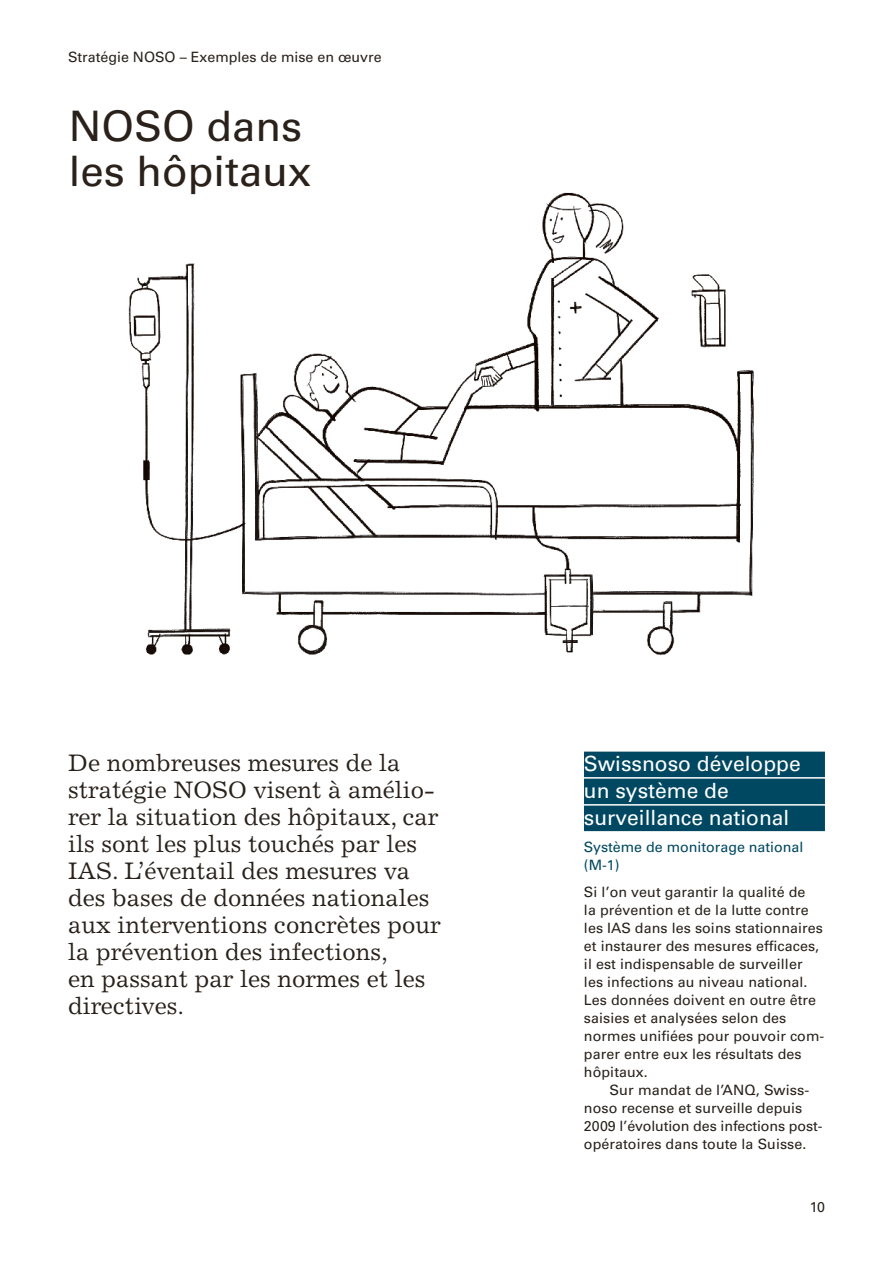
<style>
.page{position:relative;width:893px;height:1263px;background:#fff}
.page>*{position:absolute;margin:0;border:0;box-sizing:border-box;transform-origin:0 0}
.t1{font:42px/45px "Univers LT";color:#29211a}
.t2{font:24px/27px "Excelsior LT";color:#29211a}
.t3{font:21px/27px "Univers LT";color:#fff}
.t4{font:14.25px/18px "Univers LT";letter-spacing:.005em;color:#29211a}
.t5{font:14.25px/18px "Univers LT";color:#004861}
</style>
<div class="page">
<img style="left:128px;top:192px;width:626px;height:464px">
<div style="left:584px;top:752px;width:241px;height:25px;background:#004861"></div>
<div style="left:584px;top:779px;width:241px;height:25px;background:#004861"></div>
<div style="left:584px;top:806px;width:241px;height:25px;background:#004861"></div>
<p class="t4" style="left:68px;top:48px;width:315px">Stratégie NOSO – Exemples de mise en œuvre</p>
<h1 class="t1" style="left:69px;top:104px;width:244px">NOSO dans les hôpitaux</h1>
<p class="t2" style="left:68px;top:749px;width:374px">De nombreuses mesures de la stratégie NOSO visent à amélio&shy;rer la situation des hôpitaux, car ils sont les plus touchés par les<br>IAS. L’éventail des mesures va des bases de données nationales aux interventions concrètes pour la prévention des infections,<br>en passant par les normes et les directives.</p>
<h3 class="t3" style="left:584px;top:750px;width:218px">Swissnoso développe un système de surveillance national</h3>
<p class="t5" style="left:584px;top:838px;width:221px">Système de monitorage national (M-1)</p>
<p class="t4" style="left:584px;top:883px;width:242px">Si l’on veut garantir la qualité de<br>la prévention et de la lutte contre les IAS dans les soins stationnaires et instaurer des mesures efficaces, il est indispensable de surveiller les infections au niveau national.<br>Les données doivent en outre être saisies et analysées selon des normes unifiées pour pouvoir com&shy;parer entre eux les résultats des hôpitaux.</p>
<p class="t4" style="left:584px;top:1081px;width:240px;text-indent:26px">Sur mandat de l’ANQ, Swiss&shy;noso recense et surveille depuis 2009 l’évolution des infections post&shy;opératoires dans toute la Suisse.</p>
<p class="t4" style="left:810px;top:1198px;width:17px">10</p>
</div>
